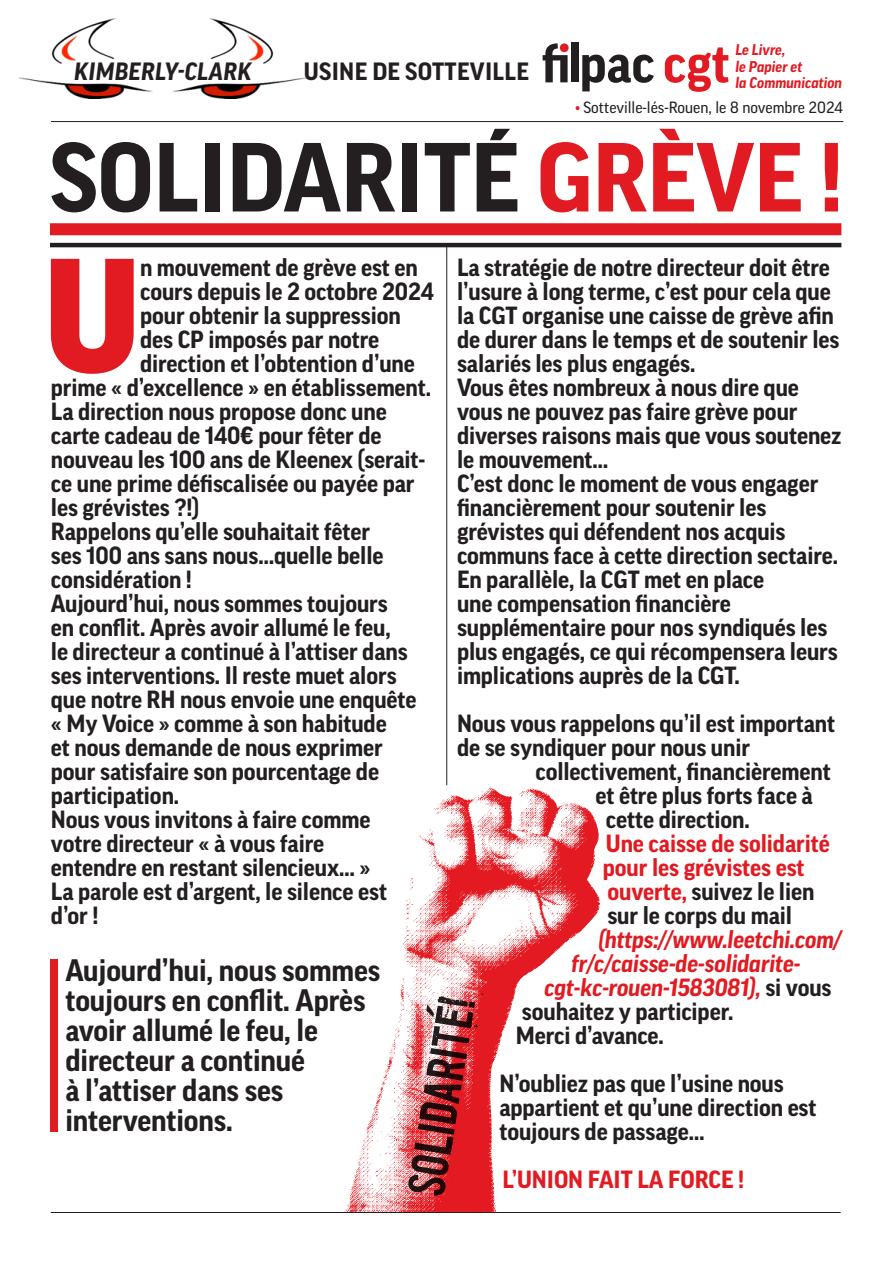
<style>
.page{position:relative;width:893px;height:1263px;background:#fff}
.page>*{position:absolute;margin:0;border:0;box-sizing:border-box;transform-origin:0 0}
.t1{font:900 156.45px "Good OT";color:#e21a21}
.t2{font:700 94.5px "Good OT";letter-spacing:-.005em;color:#231f20}
.t3{font:700 30px/30px "Good OT";letter-spacing:-.005em;color:#231f20}
.t4{font:700 24.15px "Good OT";letter-spacing:.01em;color:#231f20}
.t5{font:italic 700 24.15px "Good OT";letter-spacing:.01em;color:#231f20}
.t6{font:700 24px/24px "Good OT";letter-spacing:-.005em;color:#231f20}
.t7{font:700 24px/24px "Good OT";letter-spacing:-.005em;color:#e21a21}
.t8{font:italic 700 24px "Good OT";letter-spacing:-.005em;color:#e21a21}
.t9{font:15.75px "Good OT";color:#231f20}
.t10{font:italic 700 15px/16.5px "Good OT";color:#e21a21}
.s1{color:#e21a21}
.s2{color:#231f20}
.s3{font-style:normal;color:#231f20}
</style>
<div class="page">
<div style="left:50px;top:223px;width:791px;height:12px;background:#e21a21"></div>
<svg style="left:665px;top:47px;width:63px;height:45px"></svg>
<svg style="left:582px;top:55px;width:72px;height:36px"></svg>
<div style="left:571px;top:43px;width:8px;height:39px;background:#231f20"></div>
<svg style="left:543px;top:43px;width:25px;height:39px"></svg>
<hr style="left:50px;top:243px;width:791px;height:4px;background:#231f20">
<hr style="left:51px;top:1212px;width:790px;height:1px;background:#231f20">
<hr style="left:51px;top:121px;width:792px;height:1px;background:#231f20">
<img style="left:19px;top:19px;width:288px;height:79px">
<hr style="left:446px;top:245px;width:1px;height:540px;background:#231f20">
<img style="left:344px;top:787px;width:256px;height:425px">
<div style="left:50px;top:959px;width:7px;height:173px;background:#e21a21"></div>
<svg style="left:408px;top:990px;width:75px;height:206px;background:#b9494d"></svg>
<p class="t5" style="left:74px;top:58px;width:179px">KIMBERLY-CLARK</p>
<p class="t4" style="left:304px;top:58px;width:227px">USINE DE SOTTEVILLE</p>
<p class="t10" style="left:735px;top:41px;width:108px">Le Livre,<br>le Papier et<br>la Communication</p>
<p class="t9" style="left:575px;top:99px;width:269px"><span class="s1">•</span> Sotteville-lés-Rouen, le 8 novembre 2024</p>
<h2 class="t2" style="left:50px;top:126px;width:795px">SOLIDARITÉ <span class="s1">GRÈVE !</span></h2>
<h1 class="t1" style="left:44px;top:230px;width:99px">U</h1>
<p class="t6" style="left:140px;top:256px;width:279px">n mouvement de grève est en</p>
<p class="t6" style="left:140px;top:280px;width:295px">cours depuis le 2 octobre 2024</p>
<p class="t6" style="left:140px;top:304px;width:262px">pour obtenir la suppression</p>
<p class="t6" style="left:140px;top:328px;width:241px">des CP imposés par notre</p>
<p class="t6" style="left:140px;top:352px;width:276px">direction et l’obtention d’une</p>
<p class="t6" style="left:51px;top:376px;width:382px">prime « d’excellence » en établissement.</p>
<p class="t6" style="left:51px;top:400px;width:337px">La direction nous propose donc une</p>
<p class="t6" style="left:51px;top:424px;width:332px">carte cadeau de 140€ pour fêter de</p>
<p class="t6" style="left:51px;top:448px;width:376px">nouveau les 100 ans de Kleenex (serait-</p>
<p class="t6" style="left:51px;top:472px;width:365px">ce une prime défiscalisée ou payée par</p>
<p class="t6" style="left:51px;top:496px;width:150px">les grévistes ?!)</p>
<p class="t6" style="left:51px;top:520px;width:321px">Rappelons qu’elle souhaitait fêter</p>
<p class="t6" style="left:51px;top:544px;width:334px">ses 100 ans sans nous…quelle belle</p>
<p class="t6" style="left:51px;top:568px;width:143px">considération !</p>
<p class="t6" style="left:51px;top:592px;width:339px">Aujourd’hui, nous sommes toujours</p>
<p class="t6" style="left:51px;top:616px;width:341px">en conflit. Après avoir allumé le feu,</p>
<p class="t6" style="left:51px;top:640px;width:358px">le directeur a continué à l’attiser dans</p>
<p class="t6" style="left:51px;top:664px;width:347px">ses interventions. Il reste muet alors</p>
<p class="t6" style="left:51px;top:688px;width:367px">que notre RH nous envoie une enquête</p>
<p class="t6" style="left:51px;top:712px;width:337px">« My Voice » comme à son habitude</p>
<p class="t6" style="left:51px;top:736px;width:333px">et nous demande de nous exprimer</p>
<p class="t6" style="left:51px;top:760px;width:330px">pour satisfaire son pourcentage de</p>
<p class="t6" style="left:51px;top:784px;width:130px">participation.</p>
<p class="t6" style="left:51px;top:808px;width:321px">Nous vous invitons à faire comme</p>
<p class="t6" style="left:51px;top:832px;width:275px">votre directeur « à vous faire</p>
<p class="t6" style="left:51px;top:856px;width:321px">entendre en restant silencieux… »</p>
<p class="t6" style="left:51px;top:880px;width:338px">La parole est d’argent, le silence est</p>
<p class="t6" style="left:51px;top:904px;width:49px">d’or !</p>
<p class="t3" style="left:65px;top:956px;width:316px">Aujourd’hui, nous sommes toujours en conflit. Après avoir allumé le feu, le directeur a continué<br>à l’attiser dans ses interventions.</p>
<p class="t6" style="left:457px;top:256px;width:386px">La stratégie de notre directeur doit être l’usure à long terme, c’est pour cela que la CGT organise une caisse de grève afin de durer dans le temps et de soutenir les salariés les plus engagés.<br>Vous êtes nombreux à nous dire que vous ne pouvez pas faire grève pour diverses raisons mais que vous soutenez le mouvement…<br>C’est donc le moment de vous engager financièrement pour soutenir les grévistes qui défendent nos acquis communs face à cette direction sectaire.<br>En parallèle, la CGT met en place<br>une compensation financière supplémentaire pour nos syndiqués les plus engagés, ce qui récompensera leurs implications auprès de la CGT.</p>
<p class="t6" style="left:457px;top:712px;width:380px">Nous vous rappelons qu’il est important de se syndiquer pour nous unir</p>
<p class="t6" style="left:535px;top:760px;width:297px">collectivement, financièrement</p>
<p class="t6" style="left:595px;top:784px;width:219px">et être plus forts face à</p>
<p class="t6" style="left:606px;top:808px;width:145px">cette direction.</p>
<p class="t7" style="left:603px;top:832px;width:228px">Une caisse de solidarité pour les grévistes est ouverte, <span class="s2">suivez le lien sur le corps du mail</span></p>
<p class="t8" style="left:598px;top:926px;width:245px">(https://www.leetchi.com/</p>
<p class="t8" style="left:571px;top:950px;width:231px">fr/c/caisse-de-solidarite-</p>
<p class="t8" style="left:544px;top:974px;width:289px">cgt-kc-rouen-1583081), <span class="s3">si vous</span></p>
<p class="t6" style="left:522px;top:1000px;width:213px">souhaitez y participer.</p>
<p class="t6" style="left:516px;top:1024px;width:149px">Merci d’avance.</p>
<p class="t6" style="left:499px;top:1072px;width:319px">N’oubliez pas que l’usine nous appartient et qu’une direction est toujours de passage…</p>
<p class="t7" style="left:502px;top:1168px;width:243px">L’UNION FAIT LA FORCE !</p>
</div>
